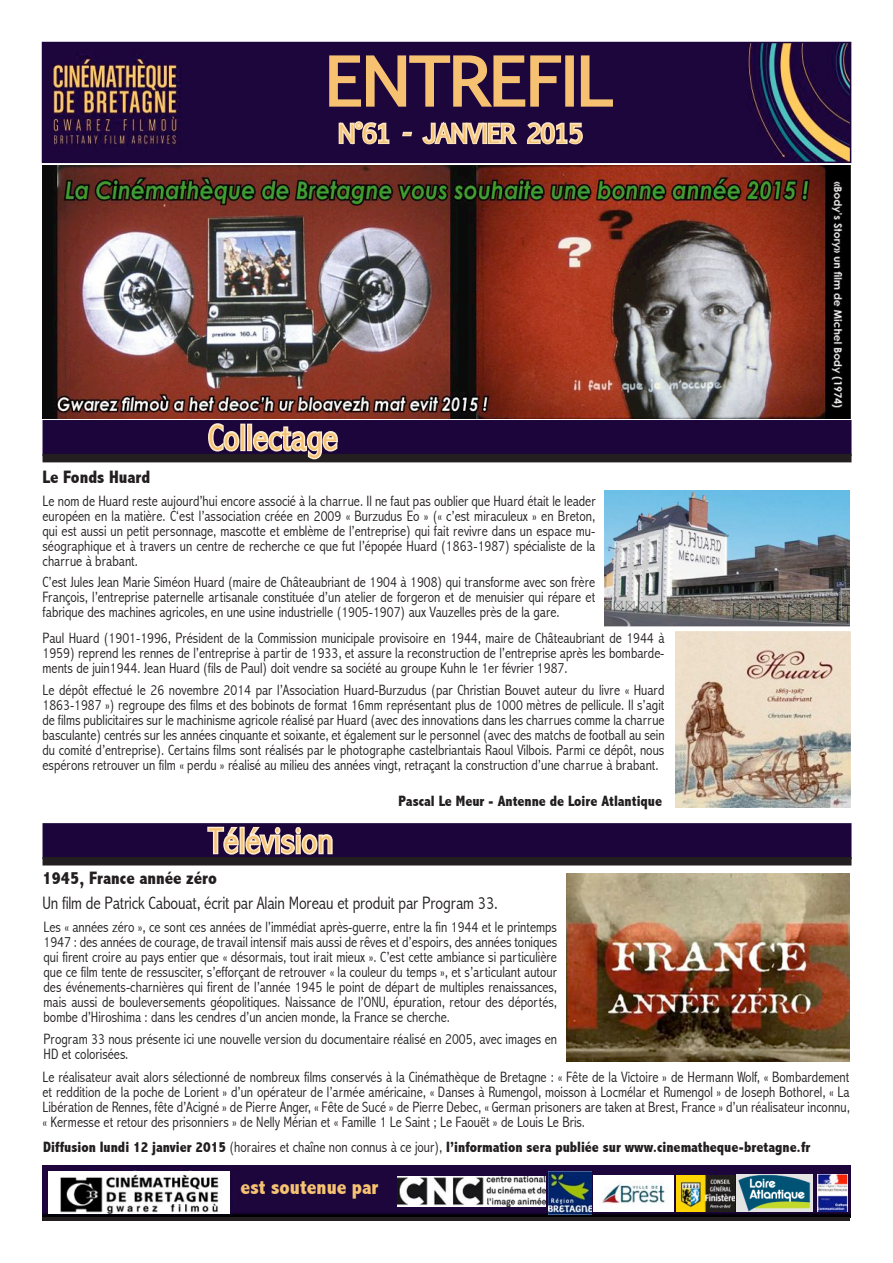
<style>
.page{position:relative;width:893px;height:1263px;background:#fff}
.page>*{position:absolute;margin:0;border:0;box-sizing:border-box;transform-origin:0 0}
.t1{font:63px "Euphemia UCAS";color:#f6c272;scale:1.08 1}
.t2{font:300 condensed 36px "Abadi";letter-spacing:.02em;color:#f6c272}
.t3{font:24px "Euphemia UCAS";color:#f6c272}
.t4{font:800 condensed 21px "Abadi";color:#f6c272}
.t5{font:300 condensed 18px "Abadi";letter-spacing:-.01em;color:#231f20}
.t6{font:800 condensed 18px "Abadi";color:#231f20}
.t7{font:300 condensed 15px/15px "Abadi";color:#231f20;text-align:justify}
.t8{font:800 condensed 15px "Abadi";color:#231f20}
.s1{font-weight:300}
</style>
<div class="page">
<div style="left:43px;top:420px;width:808px;height:36px;background:#1c053b"></div>
<div style="left:43px;top:454px;width:808px;height:8px;background:#231f20"></div>
<div style="left:43px;top:823px;width:808px;height:36px;background:#1c053b"></div>
<div style="left:43px;top:857px;width:808px;height:8px;background:#231f20"></div>
<svg style="left:208px;top:423px;width:33px;height:29px"></svg>
<div style="left:240px;top:424px;width:5px;height:27px;border:3px solid #fcebcf"></div>
<div style="left:247px;top:424px;width:5px;height:27px;border:3px solid #fcebcf"></div>
<svg style="left:251px;top:425px;width:87px;height:35px"></svg>
<svg style="left:207px;top:826px;width:126px;height:30px"></svg>
<img style="left:43px;top:1165px;width:807px;height:51px">
<svg style="left:43px;top:1216px;width:807px;height:4px;background:#1a1718"></svg>
<img style="left:549px;top:1171px;width:42px;height:43px">
<img style="left:594px;top:1175px;width:79px;height:37px">
<img style="left:676px;top:1175px;width:58px;height:36px">
<img style="left:817px;top:1174px;width:30px;height:38px">
<img style="left:45px;top:45px;width:803px;height:115px">
<div style="left:42px;top:42px;width:809px;height:121px;border:2px solid #1c053b"></div>
<svg style="left:328px;top:54px;width:235px;height:55px;background:#62424d"></svg>
<div style="left:565px;top:55px;width:9px;height:52px;border:3px solid #f6c272"></div>
<svg style="left:579px;top:54px;width:35px;height:54px;background:#523449"></svg>
<svg style="left:337px;top:117px;width:54px;height:33px;background:#755e70"></svg>
<div style="left:402px;top:132px;width:10px;height:4px;border:3px solid #fbe4c1"></div>
<svg style="left:420px;top:117px;width:165px;height:33px;background:#735c6f"></svg>
<img style="left:49px;top:1171px;width:181px;height:43px">
<img style="left:737px;top:1175px;width:76px;height:37px">
<img style="left:398px;top:1177px;width:147px;height:29px">
<img style="left:605px;top:490px;width:244px;height:136px">
<img style="left:675px;top:632px;width:175px;height:175px">
<img style="left:567px;top:874px;width:283px;height:187px">
<img style="left:43px;top:166px;width:807px;height:252px">
<h1 class="t1" style="left:326px;top:36px;width:267px">ENTREFIL</h1>
<h3 class="t3" style="left:338px;top:116px;width:246px">N°61 - JANVIER 2015</h3>
<p class="t6" style="left:43px;top:468px;width:109px">Le Fonds Huard</p>
<h2 class="t2" style="left:208px;top:418px;width:131px">Collectage</h2>
<p class="t7" style="left:43px;top:494px;width:555px">Le nom de Huard reste aujourd’hui encore associé à la charrue. Il ne faut pas oublier que Huard était le leader européen en la matière. C‘est l’association créée en 2009 « Burzudus Eo » (« c’est miraculeux » en Breton, qui est aussi un petit personnage, mascotte et emblème de l’entreprise) qui fait revivre dans un espace mu&shy;séographique et à travers un centre de recherche ce que fut l’épopée Huard (1863-1987) spécialiste de la charrue à brabant.</p>
<p class="t7" style="left:43px;top:575px;width:554px">C’est Jules Jean Marie Siméon Huard (maire de Châteaubriant de 1904 à 1908) qui transforme avec son frère François, l’entreprise paternelle artisanale constituée d’un atelier de forgeron et de menuisier qui répare et fabrique des machines agricoles, en une usine industrielle (1905-1907) aux Vauzelles près de la gare.</p>
<p class="t7" style="left:43px;top:631px;width:623px">Paul Huard (1901-1996, Président de la Commission municipale provisoire en 1944, maire de Châteaubriant de 1944 à 1959) reprend les rennes de l’entreprise à partir de 1933, et assure la reconstruction de l’entreprise après les bombarde&shy;ments de juin1944. Jean Huard (fils de Paul) doit vendre sa société au groupe Kuhn le 1er février 1987.</p>
<p class="t7" style="left:43px;top:683px;width:624px">Le dépôt effectué le 26 novembre 2014 par l’Association Huard-Burzudus (par Christian Bouvet auteur du livre « Huard 1863-1987 ») regroupe des films et des bobinots de format 16mm représentant plus de 1000 mètres de pellicule. Il s’agit de films publicitaires sur le machinisme agricole réalisé par Huard (avec des innovations dans les charrues comme la charrue basculante) centrés sur les années cinquante et soixante, et également sur le personnel (avec des matchs de football au sein du comité d’entreprise). Certains films sont réalisés par le photographe castelbriantais Raoul Vilbois. Parmi ce dépôt, nous espérons retrouver un film « perdu » réalisé au milieu des années vingt, retraçant la construction d’une charrue à brabant.</p>
<p class="t8" style="left:399px;top:792px;width:265px">Pascal Le Meur - Antenne de Loire Atlantique</p>
<h2 class="t2" style="left:208px;top:821px;width:126px">Télévision</h2>
<p class="t6" style="left:43px;top:868px;width:176px">1945, France année zéro</p>
<p class="t5" style="left:43px;top:893px;width:457px">Un film de Patrick Cabouat, écrit par Alain Moreau et produit par Program 33.</p>
<p class="t7" style="left:44px;top:920px;width:515px">Les « années zéro », ce sont ces années de l’immédiat après-guerre, entre la fin 1944 et le printemps 1947 : des années de courage, de travail intensif mais aussi de rêves et d’espoirs, des années toniques qui firent croire au pays entier que « désormais, tout irait mieux ». C’est cette ambiance si particulière que ce film tente de ressusciter, s’efforçant de retrouver « la couleur du temps », et s’articulant autour des événements-charnières qui firent de l’année 1945 le point de départ de multiples renaissances, mais aussi de bouleversements géopolitiques. Naissance de l’ONU, épuration, retour des déportés, bombe d’Hiroshima : dans les cendres d’un ancien monde, la France se cherche.</p>
<p class="t7" style="left:44px;top:1031px;width:515px">Program 33 nous présente ici une nouvelle version du documentaire réalisé en 2005, avec images en<br>HD et colorisées.</p>
<p class="t7" style="left:43px;top:1070px;width:809px">Le réalisateur avait alors sélectionné de nombreux films conservés à la Cinémathèque de Bretagne : « Fête de la Victoire » de Hermann Wolf, « Bombardement et reddition de la poche de Lorient » d’un opérateur de l’armée américaine, « Danses à Rumengol, moisson à Locmélar et Rumengol » de Joseph Bothorel, « La Libération de Rennes, fête d’Acigné » de Pierre Anger, « Fête de Sucé » de Pierre Debec, « German prisoners are taken at Brest, France » d’un réalisateur inconnu, « Kermesse et retour des prisonniers » de Nelly Mérian et « Famille 1 Le Saint ; Le Faouët » de Louis Le Bris.</p>
<p class="t8" style="left:43px;top:1138px;width:769px">Diffusion lundi 12 janvier 2015 <span class="s1">(horaires et chaîne non connus à ce jour),</span> l’information sera publiée sur www.cinematheque-bretagne.fr</p>
<h3 class="t4" style="left:241px;top:1176px;width:139px">est soutenue par</h3>
</div>
